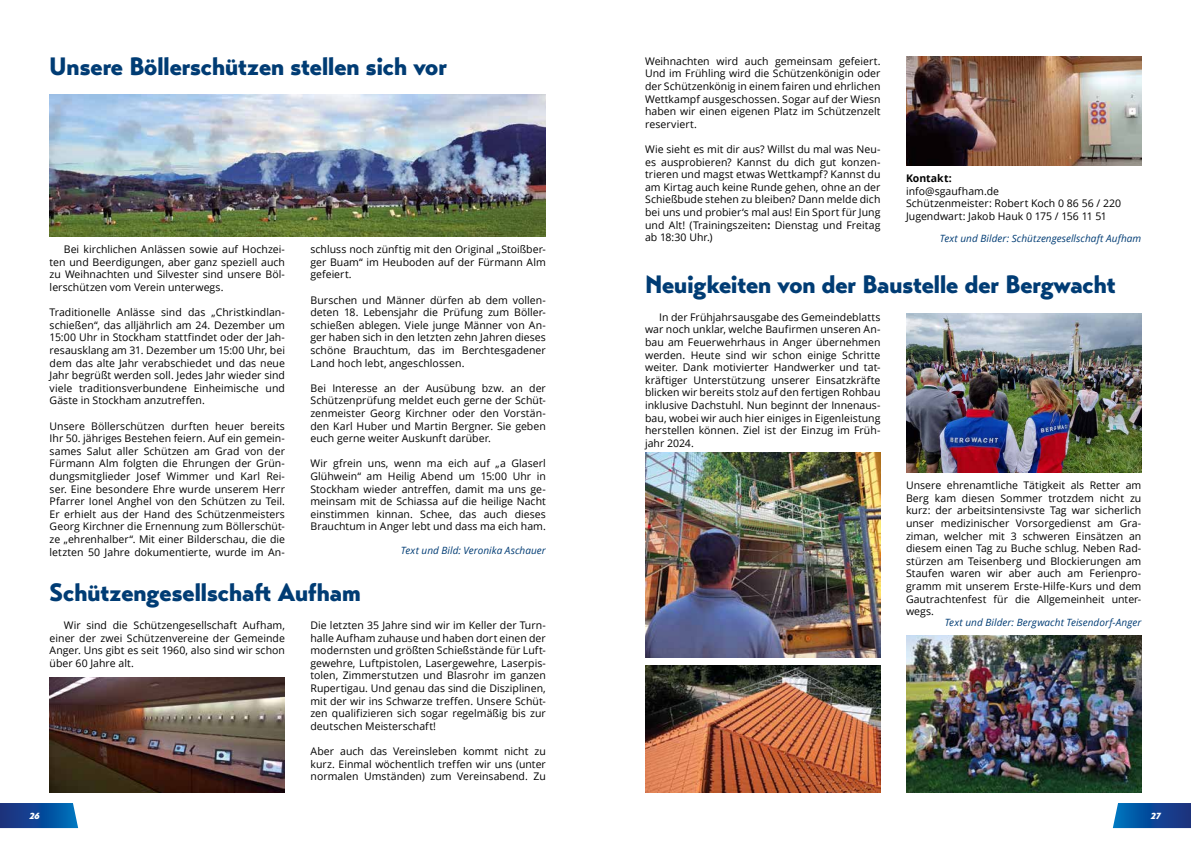
<style>
.page{position:relative;width:1191px;height:842px;background:#fff}
.page>*{position:absolute;margin:0;border:0;box-sizing:border-box;transform-origin:0 0}
.t1{font:900 25px "Transat";color:#003c74}
.t2{font:10.5px/12.6px "Open Sans";letter-spacing:.005em;color:#000;text-align:justify}
.t3{font:700 10.5px "Open Sans";color:#000}
.t4{font:italic 10px "Open Sans";letter-spacing:.005em;color:#003c74}
.t5{font:10px "BGL Headline";color:#fff}
.s1{font-weight:700}
</style>
<div class="page">
<svg style="left:1112px;top:803px;width:79px;height:25px;background:#16539e"></svg>
<svg style="left:0;top:803px;width:78px;height:25px;background:#14509c"></svg>
<img style="left:50px;top:677px;width:235px;height:115px">
<img style="left:906px;top:57px;width:235px;height:109px">
<img style="left:50px;top:94px;width:496px;height:143px">
<img style="left:645px;top:453px;width:235px;height:204px">
<img style="left:645px;top:665px;width:235px;height:127px">
<img style="left:906px;top:635px;width:235px;height:157px">
<img style="left:906px;top:313px;width:235px;height:160px">
<h1 class="t1" style="left:50px;top:51px;width:399px">Unsere Böllerschützen stellen sich vor</h1>
<p class="t2" style="left:50px;top:243px;width:237px;text-indent:14px">Bei kirchlichen Anlässen sowie auf Hochzei&shy;ten und Beerdigungen, aber ganz speziell auch zu Weihnachten und Silvester sind unsere Böl&shy;lerschützen vom Verein unterwegs.</p>
<p class="t2" style="left:50px;top:306px;width:237px">Traditionelle Anlässe sind das „Christkindlan&shy;schießen“, das alljährlich am 24. Dezember um 15:00 Uhr in Stockham stattfindet oder der Jah&shy;resausklang am 31. Dezember um 15:00 Uhr, bei dem das alte Jahr verabschiedet und das neue Jahr begrüßt werden soll. Jedes Jahr wieder sind viele traditionsverbundene Einheimische und Gäste in Stockham anzutreffen.</p>
<p class="t2" style="left:50px;top:419px;width:237px">Unsere Böllerschützen durften heuer bereits Ihr 50. jähriges Bestehen feiern. Auf ein gemein&shy;sames Salut aller Schützen am Grad von der Fürmann Alm folgten die Ehrungen der Grün&shy;dungsmitglieder Josef Wimmer und Karl Rei&shy;ser. Eine besondere Ehre wurde unserem Herr Pfarrer Ionel Anghel von den Schützen zu Teil.<br>Er erhielt aus der Hand des Schützenmeisters Georg Kirchner die Ernennung zum Böllerschüt&shy;ze „ehrenhalber“. Mit einer Bilderschau, die die letzten 50 Jahre dokumentierte, wurde im An-</p>
<p class="t2" style="left:310px;top:243px;width:237px">schluss noch zünftig mit den Original „Stoißber&shy;ger Buam“ im Heuboden auf der Fürmann Alm gefeiert.</p>
<p class="t2" style="left:310px;top:293px;width:237px">Burschen und Männer dürfen ab dem vollen&shy;deten 18. Lebensjahr die Prüfung zum Böller&shy;schießen ablegen. Viele junge Männer von An&shy;ger haben sich in den letzten zehn Jahren dieses schöne Brauchtum, das im Berchtesgadener Land hoch lebt, angeschlossen.</p>
<p class="t2" style="left:310px;top:381px;width:237px">Bei Interesse an der Ausübung bzw. an der Schützenprüfung meldet euch gerne der Schüt&shy;zenmeister Georg Kirchner oder den Vorstän&shy;den Karl Huber und Martin Bergner. Sie geben euch gerne weiter Auskunft darüber.</p>
<p class="t2" style="left:310px;top:457px;width:237px">Wir gfrein uns, wenn ma eich auf „a Glaserl Glühwein“ am Heilig Abend um 15:00 Uhr in Stockham wieder antreffen, damit ma uns ge&shy;meinsam mit de Schiassa auf die heilige Nacht einstimmen kinnan. Schee, das auch dieses Brauchtum in Anger lebt und dass ma eich ham.</p>
<p class="t4" style="left:401px;top:544px;width:146px">Text und Bild: Veronika Aschauer</p>
<h1 class="t1" style="left:50px;top:577px;width:313px">Schützengesellschaft Aufham</h1>
<p class="t2" style="left:50px;top:619px;width:237px;text-indent:14px">Wir sind die Schützengesellschaft Aufham, einer der zwei Schützenvereine der Gemeinde Anger. Uns gibt es seit 1960, also sind wir schon über 60 Jahre alt.</p>
<p class="t2" style="left:310px;top:619px;width:237px">Die letzten 35 Jahre sind wir im Keller der Turn&shy;halle Aufham zuhause und haben dort einen der modernsten und größten Schießstände für Luft&shy;gewehre, Luftpistolen, Lasergewehre, Laserpis&shy;tolen, Zimmerstutzen und Blasrohr im ganzen Rupertigau. Und genau das sind die Disziplinen, mit der wir ins Schwarze treffen. Unsere Schüt&shy;zen qualifizieren sich sogar regelmäßig bis zur deutschen Meisterschaft!</p>
<p class="t2" style="left:310px;top:745px;width:237px">Aber auch das Vereinsleben kommt nicht zu kurz. Einmal wöchentlich treffen wir uns (unter normalen Umständen) zum Vereinsabend. Zu</p>
<p class="t2" style="left:645px;top:54px;width:237px">Weihnachten wird auch gemeinsam gefeiert.<br>Und im Frühling wird die Schützenkönigin oder der Schützenkönig in einem fairen und ehrlichen Wettkampf ausgeschossen. Sogar auf der Wiesn haben wir einen eigenen Platz im Schützenzelt reserviert.</p>
<p class="t2" style="left:645px;top:143px;width:237px">Wie sieht es mit dir aus? Willst du mal was Neu&shy;es ausprobieren? Kannst du dich gut konzen&shy;trieren und magst etwas Wettkampf? Kannst du am Kirtag auch keine Runde gehen, ohne an der Schießbude stehen zu bleiben? Dann melde dich bei uns und probier‘s mal aus! Ein Sport für Jung und Alt! (Trainingszeiten<span class="s1">:</span> Dienstag und Freitag ab 18:30 Uhr.)</p>
<p class="t3" style="left:906px;top:171px;width:47px">Kontakt:</p>
<p class="t2" style="left:906px;top:184px;width:217px;text-align:left">info@sgaufham.de<br>Schützenmeister: Robert Koch 0 86 56 / 220<br>Jugendwart: Jakob Hauk 0 175 / 156 11 51</p>
<p class="t4" style="left:939px;top:231px;width:203px">Text und Bilder: Schützengesellschaft Aufham</p>
<h1 class="t1" style="left:645px;top:269px;width:472px">Neuigkeiten von der Baustelle der Bergwacht</h1>
<p class="t2" style="left:645px;top:310px;width:237px;text-indent:14px">In der Frühjahrsausgabe des Gemeindeblatts war noch unklar, welche Baufirmen unseren An&shy;bau am Feuerwehrhaus in Anger übernehmen werden. Heute sind wir schon einige Schritte weiter. Dank motivierter Handwerker und tat&shy;kräftiger Unterstützung unserer Einsatzkräfte blicken wir bereits stolz auf den fertigen Rohbau inklusive Dachstuhl. Nun beginnt der Innenaus&shy;bau, wobei wir auch hier einiges in Eigenleistung herstellen können. Ziel ist der Einzug im Früh&shy;jahr 2024.</p>
<p class="t2" style="left:906px;top:479px;width:237px">Unsere ehrenamtliche Tätigkeit als Retter am Berg kam diesen Sommer trotzdem nicht zu kurz: der arbeitsintensivste Tag war sicherlich unser medizinischer Vorsorgedienst am Gra&shy;ziman, welcher mit 3 schweren Einsätzen an diesem einen Tag zu Buche schlug. Neben Rad&shy;stürzen am Teisenberg und Blockierungen am Staufen waren wir aber auch am Ferienpro&shy;gramm mit unserem Erste-Hilfe-Kurs und dem Gautrachtenfest für die Allgemeinheit unter&shy;wegs.</p>
<p class="t4" style="left:944px;top:616px;width:198px">Text und Bilder: Bergwacht Teisendorf-Anger</p>
<p class="t5" style="left:30px;top:810px;width:12px">26</p>
<p class="t5" style="left:1151px;top:810px;width:11px">27</p>
</div>
